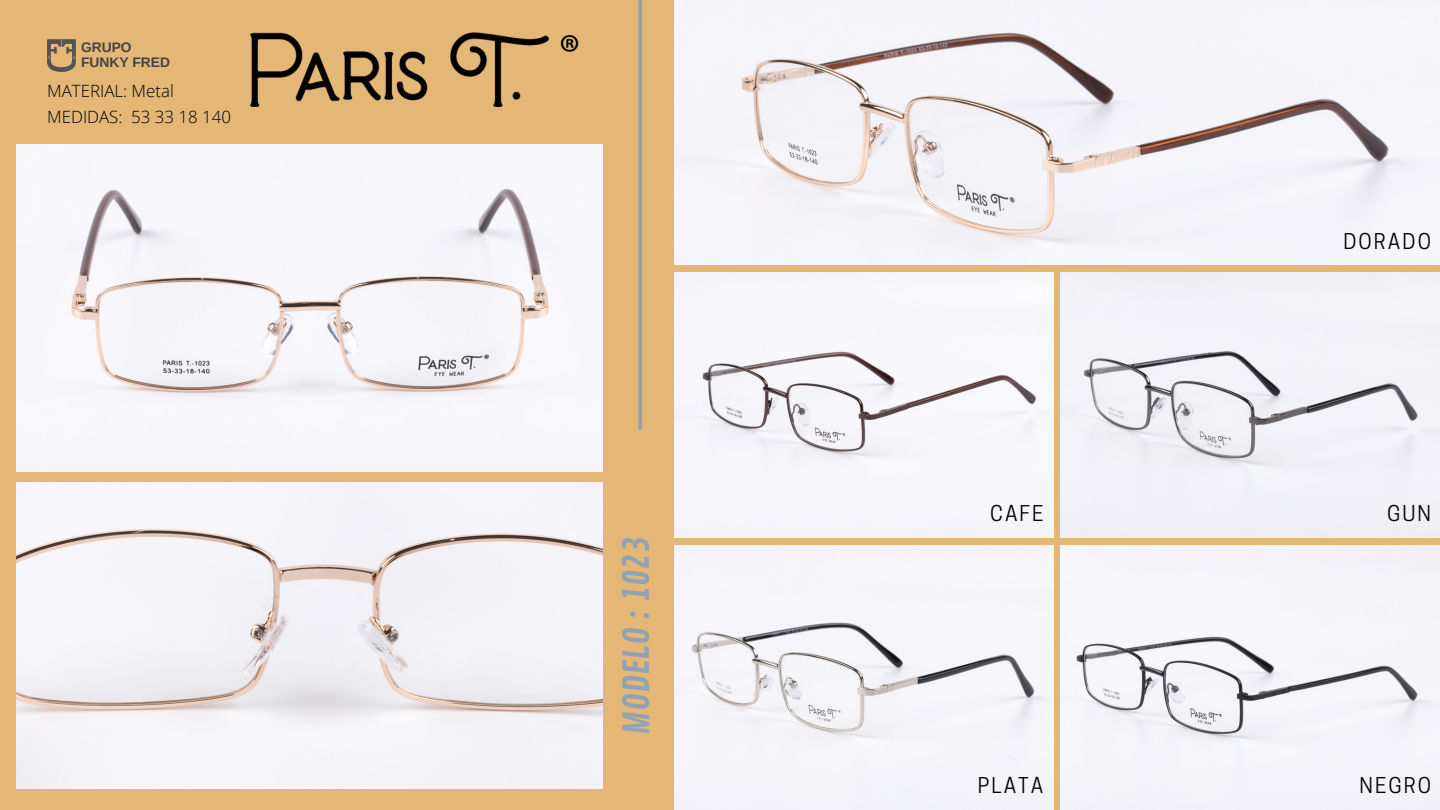
<style>
.page{position:relative;width:1440px;height:810px;background:#e4b776}
.page>*{position:absolute;margin:0;border:0;box-sizing:border-box;transform-origin:0 0}
.t1{font:35px "Contrail One";color:#8fa3b4}
.t2{font:20.5px "Cooper Hewitt";letter-spacing:.1em;color:#000}
.t3{font:300 16.9px/25.7px "Open Sans";color:#000}
.t4{font:700 13.8px/15px "Arimo";color:#444446}
</style>
<div class="page">
<img style="left:17px;top:483px;width:585px;height:305px">
<img style="left:675px;top:0;width:765px;height:265px">
<div style="left:675px;top:272px;width:378px;height:266px;background:#f7f6fb"></div>
<div style="left:1061px;top:272px;width:379px;height:266px;background:#f2f1f7"></div>
<div style="left:675px;top:545px;width:378px;height:265px;background:#f5f4f9"></div>
<div style="left:1061px;top:545px;width:379px;height:265px;background:#f5f4f9"></div>
<svg style="left:638px;top:0;width:4px;height:430px;background:#96a4ae"></svg>
<img style="left:47px;top:40px;width:29px;height:31px">
<img style="left:17px;top:145px;width:585px;height:327px">
<img style="left:251px;top:32px;width:328px;height:74px">
<p class="t4" style="left:81px;top:40px;width:91px">GRUPO<br>FUNKY FRED</p>
<p class="t3" style="left:47px;top:78px;width:185px">MATERIAL: Metal<br>MEDIDAS: 53 33 18 140</p>
<h1 class="t1" style="left:616px;top:735px;width:199px;rotate:-90deg">MODELO : 1023</h1>
<p class="t2" style="left:1343px;top:234px;width:89px">DORADO</p>
<p class="t2" style="left:990px;top:506px;width:55px">CAFE</p>
<p class="t2" style="left:1387px;top:506px;width:45px">GUN</p>
<p class="t2" style="left:978px;top:777px;width:67px">PLATA</p>
<p class="t2" style="left:1359px;top:777px;width:73px">NEGRO</p>
</div>
